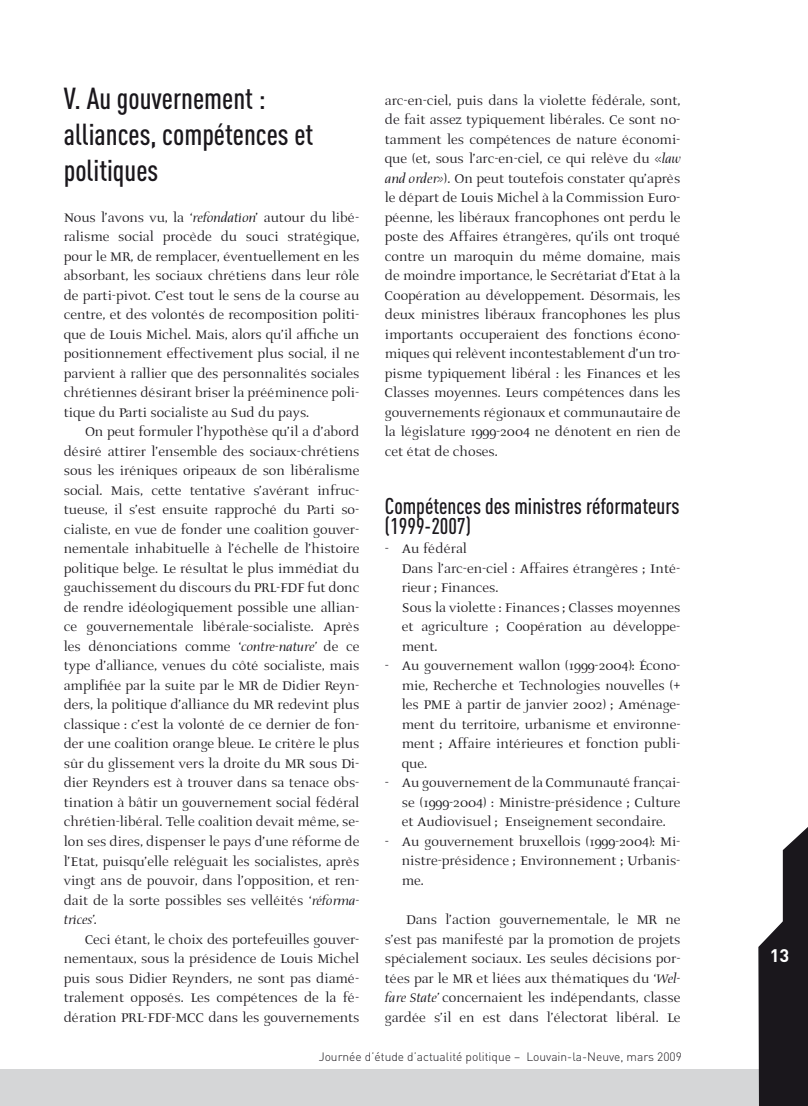
<style>
.page{position:relative;width:808px;height:1106px;background:#fff}
.page>*{position:absolute;margin:0;border:0;box-sizing:border-box;transform-origin:0 0}
.t1{font:500 30px/36px "DIN Cond";color:#1a171c}
.t2{font:500 22.5px/19.5px "DIN Cond";color:#1a171c}
.t3{font:700 18px "DIN";color:#fff}
.t4{font:16.5px/19.5px "AI Prospera II";color:#1a171c;text-align:justify}
.t5{font:300 12px "DIN";color:#1a171c}
.s1{font-style:italic}
</style>
<div class="page">
<div style="left:0;top:1069px;width:808px;height:37px;background:#d5d6d7"></div>
<svg style="left:758px;top:827px;width:50px;height:279px"></svg>
<h1 class="t1" style="left:64px;top:80px;width:251px">V. Au gouvernement : alliances, compétences et politiques</h1>
<p class="t4" style="left:64px;top:208px;width:297px">Nous l’avons vu, la ‘<span class="s1">refondation</span>’ autour du libé&shy;ralisme social procède du souci stratégique, pour le MR, de remplacer, éventuellement en les absorbant, les sociaux chrétiens dans leur rôle de parti-pivot. C’est tout le sens de la course au centre, et des volontés de recomposition politi&shy;que de Louis Michel. Mais, alors qu’il affiche un positionnement effectivement plus social, il ne parvient à rallier que des personnalités sociales chrétiennes désirant briser la prééminence poli&shy;tique du Parti socialiste au Sud du pays.</p>
<p class="t4" style="left:64px;top:423px;width:297px;text-indent:21px">On peut formuler l’hypothèse qu’il a d’abord désiré attirer l’ensemble des sociaux-chrétiens sous les iréniques oripeaux de son libéralisme social. Mais, cette tentative s’avérant infruc&shy;tueuse, il s’est ensuite rapproché du Parti so&shy;cialiste, en vue de fonder une coalition gouver&shy;nementale inhabituelle à l’échelle de l’histoire politique belge. Le résultat le plus immédiat du gauchissement du discours du PRL-FDF fut donc de rendre idéologiquement possible une allian&shy;ce gouvernementale libérale-socialiste. Après les dénonciations comme ‘<span class="s1">contre-nature’</span> de ce type d’alliance, venues du côté socialiste, mais amplifiée par la suite par le MR de Didier Reyn&shy;ders, la politique d’alliance du MR redevint plus classique : c’est la volonté de ce dernier de fon&shy;der une coalition orange bleue. Le critère le plus sûr du glissement vers la droite du MR sous Di&shy;dier Reynders est à trouver dans sa tenace obs&shy;tination à bâtir un gouvernement social fédéral chrétien-libéral. Telle coalition devait même, se&shy;lon ses dires, dispenser le pays d’une réforme de l’Etat, puisqu’elle reléguait les socialistes, après vingt ans de pouvoir, dans l’opposition, et ren&shy;dait de la sorte possibles ses velléités ‘<span class="s1">réforma&shy;trices’</span>.</p>
<p class="t4" style="left:64px;top:930px;width:297px;text-indent:21px">Ceci étant, le choix des portefeuilles gouver&shy;nementaux, sous la présidence de Louis Michel puis sous Didier Reynders, ne sont pas diamé&shy;tralement opposés. Les compétences de la fé&shy;dération PRL-FDF-MCC dans les gouvernements</p>
<p class="t4" style="left:385px;top:91px;width:297px">arc-en-ciel, puis dans la violette fédérale, sont, de fait assez typiquement libérales. Ce sont no&shy;tamment les compétences de nature économi&shy;que (et, sous l’arc-en-ciel, ce qui relève du «<span class="s1">law and order»</span>). On peut toutefois constater qu’après le départ de Louis Michel à la Commission Euro&shy;péenne, les libéraux francophones ont perdu le poste des Affaires étrangères, qu’ils ont troqué contre un maroquin du même domaine, mais de moindre importance, le Secrétariat d’Etat à la Coopération au développement. Désormais, les deux ministres libéraux francophones les plus importants occuperaient des fonctions écono&shy;miques qui relèvent incontestablement d’un tro&shy;pisme typiquement libéral : les Finances et les Classes moyennes. Leurs compétences dans les gouvernements régionaux et communautaire de la législature 1999-2004 ne dénotent en rien de cet état de choses.</p>
<h2 class="t2" style="left:385px;top:496px;width:296px">Compétences des ministres réformateurs (1999-2007)</h2>
<p class="t4" style="left:402px;top:540px;width:280px;text-align:left;text-indent:-17px">- Au fédéral<br>Dans l’arc-en-ciel : Affaires étrangères ; Inté&shy;rieur ; Finances.<br>Sous la violette : Finances ; Classes moyennes et agriculture ; Coopération au développe&shy;ment.</p>
<p class="t4" style="left:402px;top:657px;width:280px;text-indent:-17px">- Au gouvernement wallon (1999-2004): Écono&shy;mie, Recherche et Technologies nouvelles (+ les PME à partir de janvier 2002) ; Aménage&shy;ment du territoire, urbanisme et environne&shy;ment ; Affaire intérieures et fonction publi&shy;que.</p>
<p class="t4" style="left:402px;top:774px;width:280px;text-indent:-17px">- Au gouvernement de la Communauté françai&shy;se (1999-2004) : Ministre-présidence ; Culture et Audiovisuel ; Enseignement secondaire.</p>
<p class="t4" style="left:402px;top:832px;width:280px;text-indent:-17px">- Au gouvernement bruxellois (1999-2004): Mi&shy;nistre-présidence ; Environnement ; Urbanis&shy;me.</p>
<p class="t4" style="left:385px;top:910px;width:297px;text-indent:21px">Dans l’action gouvernementale, le MR ne s’est pas manifesté par la promotion de projets spécialement sociaux. Les seules décisions por&shy;tées par le MR et liées aux thématiques du ‘<span class="s1">Wel&shy;fare State’</span> concernaient les indépendants, classe gardée s’il en est dans l’électorat libéral. Le</p>
<p class="t5" style="left:319px;top:1049px;width:365px">Journée d’étude d’actualité politique – Louvain-la-Neuve, mars 2009</p>
<p class="t3" style="left:770px;top:943px;width:21px">13</p>
</div>
